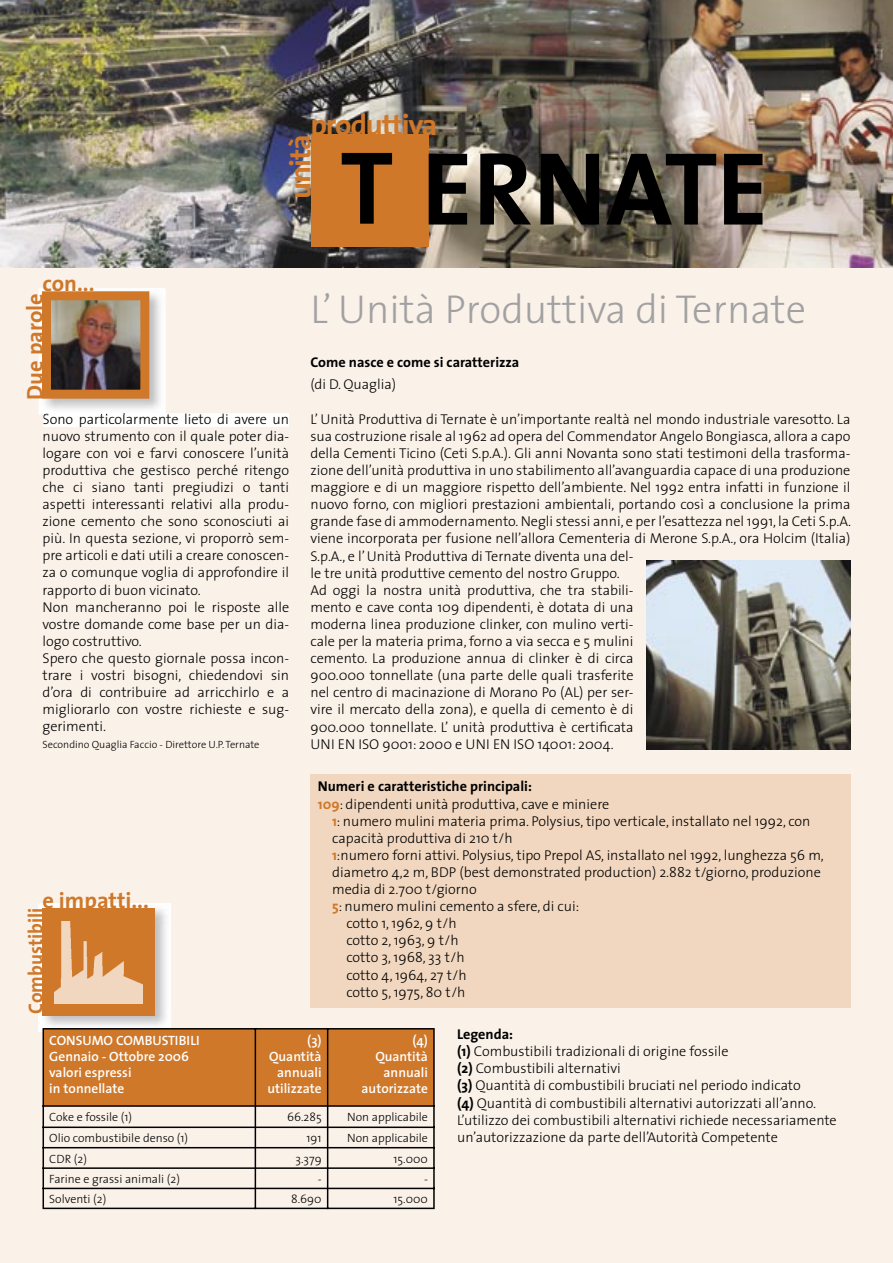
<style>
.page{position:relative;width:893px;height:1263px;background:#fff}
.page>*{position:absolute;margin:0;border:0;box-sizing:border-box;transform-origin:0 0}
.t1{font:700 104.85px "The Sans";color:#000}
.t2{font:300 40.5px "The Sans";color:#a2a1a2}
.t3{font:700 30px "The Sans";letter-spacing:-.04em;color:#cf782a}
.t4{font:700 22.5px "The Sans";color:#cf782a}
.t5{font:700 20.25px "The Sans";color:#cf782a;scale:.95 1}
.t6{font:300 14.25px/17.1px "The Sans";color:#000}
.t7{font:700 14.25px "The Sans";color:#000}
.t8{font:600 13.5px/16.2px "The Sans";color:#fff;text-align:right}
.t9{font:300 12px "The Sans";color:#000}
.t10{font:300 10.5px "The Sans";color:#000}
.s1{color:#faf1e9}
.s2{font-weight:700;color:#cf782a}
.s3{font-weight:700}
</style>
<div class="page">
<div style="left:0;top:268px;width:893px;height:995px;background:#faf1e9"></div>
<img style="left:0;top:0;width:893px;height:268px">
<div style="left:311px;top:135px;width:118px;height:112px;background:#cf782a"></div>
<svg style="left:43px;top:413px;width:246px;height:14px"></svg>
<img style="left:646px;top:560px;width:204px;height:189px">
<img style="left:39px;top:904px;width:132px;height:127px">
<div style="left:43px;top:908px;width:112px;height:107px;background:#cf782a"></div>
<img style="left:39px;top:288px;width:127px;height:127px">
<img style="left:43px;top:413px;width:123px;height:2px">
<img style="left:42px;top:291px;width:107px;height:108px">
<svg style="left:43px;top:1028px;width:392px;height:181px;background:#d8af8a"></svg>
<hr style="left:43px;top:1207px;width:212px;height:2px;background:#000">
<hr style="left:256px;top:1207px;width:71px;height:2px;background:#000">
<hr style="left:328px;top:1207px;width:107px;height:2px;background:#000">
<div style="left:310px;top:774px;width:540px;height:234px;background:#f1d7bf"></div>
<img style="left:54px;top:922px;width:89px;height:82px">
<h3 class="t3" style="left:310px;top:99px;width:129px">produttiva</h3>
<h3 class="t3" style="left:275px;top:199px;width:66px;rotate:-90deg">unità</h3>
<h1 class="t1" style="left:340px;top:101px;width:430px">T ERNATE</h1>
<h3 class="t4" style="left:43px;top:265px;width:53px">con...</h3>
<h3 class="t4" style="left:16px;top:400px;width:108px;rotate:-90deg">Due parole</h3>
<p class="t6" style="left:43px;top:410px;width:248px"><span class="s1">Sono partic</span>olarmen<span class="s1">te lieto di avere un </span>nuovo strumento con il quale poter dia&shy;logare con voi e farvi conoscere l’unità produttiva che gestisco perché ritengo che ci siano tanti pregiudizi o tanti aspetti interessanti relativi alla produ&shy;zione cemento che sono sconosciuti ai più. In questa sezione, vi proporrò sem&shy;pre articoli e dati utili a creare conoscen&shy;za o comunque voglia di approfondire il rapporto di buon vicinato.<br>Non mancheranno poi le risposte alle vostre domande come base per un dia&shy;logo costruttivo.<br>Spero che questo giornale possa incon&shy;trare i vostri bisogni, chiedendovi sin d’ora di contribuire ad arricchirlo e a migliorarlo con vostre richieste e sug&shy;gerimenti.</p>
<p class="t10" style="left:43px;top:736px;width:219px">Secondino Quaglia Faccio - Direttore U.P. Ternate</p>
<h3 class="t4" style="left:43px;top:881px;width:108px">e impatti...</h3>
<h3 class="t5" style="left:19px;top:1014px;width:113px;rotate:-90deg">Combustibili</h3>
<h2 class="t2" style="left:310px;top:276px;width:497px">L’ Unità Produttiva di Ternate</h2>
<p class="t7" style="left:310px;top:350px;width:210px">Come nasce e come si caratterizza</p>
<p class="t6" style="left:310px;top:375px;width:87px">(di D. Quaglia)</p>
<p class="t6" style="left:310px;top:410px;width:542px">L’ Unità Produttiva di Ternate è un’importante realtà nel mondo industriale varesotto. La sua costruzione risale al 1962 ad opera del Commendator Angelo Bongiasca, allora a capo della Cementi Ticino (Ceti S.p.A.). Gli anni Novanta sono stati testimoni della trasforma&shy;zione dell’unità produttiva in uno stabilimento all’avanguardia capace di una produzione maggiore e di un maggiore rispetto dell’ambiente. Nel 1992 entra infatti in funzione il nuovo forno, con migliori prestazioni ambientali, portando così a conclusione la prima grande fase di ammodernamento. Negli stessi anni, e per l’esattezza nel 1991, la Ceti S.p.A. viene incorporata per fusione nell’allora Cementeria di Merone S.p.A., ora Holcim (Italia)<br>S.p.A., e l’ Unità Produttiva di Ternate diventa una del-<br>le tre unità produttive cemento del nostro Gruppo.<br>Ad oggi la nostra unità produttiva, che tra stabili-<br>mento e cave conta 109 dipendenti, è dotata di una<br>moderna linea produzione clinker, con mulino verti-<br>cale per la materia prima, forno a via secca e 5 mulini<br>cemento. La produzione annua di clinker è di circa<br>900.000 tonnellate (una parte delle quali trasferite<br>nel centro di macinazione di Morano Po (AL) per ser-<br>vire il mercato della zona), e quella di cemento è di<br>900.000 tonnellate. L’ unità produttiva è certificata<br>UNI EN ISO 9001: 2000 e UNI EN ISO 14001: 2004.</p>
<p class="t7" style="left:318px;top:775px;width:216px">Numeri e caratteristiche principali:</p>
<p class="t6" style="left:318px;top:795px;width:293px"><span class="s2">109</span>: dipendenti unità produttiva, cave e miniere</p>
<p class="t6" style="left:332px;top:812px;width:480px"><span class="s2">1</span>: numero mulini materia prima. Polysius, tipo verticale, installato nel 1992, con</p>
<p class="t6" style="left:332px;top:829px;width:182px">capacità produttiva di 210 t/h</p>
<p class="t6" style="left:332px;top:846px;width:493px"><span class="s2">1</span>:numero forni attivi. Polysius, tipo Prepol AS, installato nel 1992, lunghezza 56 m,</p>
<p class="t6" style="left:332px;top:863px;width:490px">diametro 4,2 m, BDP (best demonstrated production) 2.882 t/giorno, produzione</p>
<p class="t6" style="left:332px;top:880px;width:146px">media di 2.700 t/giorno</p>
<p class="t6" style="left:332px;top:897px;width:249px"><span class="s2">5</span>: numero mulini cemento a sfere, di cui:</p>
<p class="t6" style="left:346px;top:914px;width:112px">cotto 1, 1962, 9 t/h</p>
<p class="t6" style="left:346px;top:931px;width:114px">cotto 2, 1963, 9 t/h</p>
<p class="t6" style="left:346px;top:948px;width:120px">cotto 3, 1968, 33 t/h</p>
<p class="t6" style="left:346px;top:966px;width:122px">cotto 4, 1964, 27 t/h</p>
<p class="t6" style="left:346px;top:983px;width:121px">cotto 5, 1975, 80 t/h</p>
<p class="t8" style="left:49px;top:1031px;width:152px;text-align:left">CONSUMO COMBUSTIBILI<br>Gennaio - Ottobre 2006 valori espressi<br>in tonnellate</p>
<p class="t8" style="left:267px;top:1031px;width:56px">(3)<br>Quantità annuali utilizzate</p>
<p class="t8" style="left:362px;top:1031px;width:68px">(4)<br>Quantità annuali autorizzate</p>
<p class="t9" style="left:49px;top:1107px;width:84px">Coke e fossile (1)</p>
<p class="t9" style="left:287px;top:1107px;width:36px">66.285</p>
<p class="t9" style="left:347px;top:1107px;width:82px">Non applicabile</p>
<p class="t9" style="left:49px;top:1128px;width:140px">Olio combustibile denso (1)</p>
<p class="t9" style="left:307px;top:1128px;width:17px">191</p>
<p class="t9" style="left:347px;top:1128px;width:82px">Non applicabile</p>
<p class="t9" style="left:49px;top:1148px;width:39px">CDR (2)</p>
<p class="t9" style="left:296px;top:1148px;width:28px">3.379</p>
<p class="t9" style="left:393px;top:1148px;width:36px">15.000</p>
<p class="t9" style="left:49px;top:1169px;width:132px">Farine e grassi animali (2)</p>
<p class="t9" style="left:318px;top:1169px;width:5px">-</p>
<p class="t9" style="left:424px;top:1169px;width:5px">-</p>
<p class="t9" style="left:49px;top:1189px;width:59px">Solventi (2)</p>
<p class="t9" style="left:291px;top:1189px;width:32px">8.690</p>
<p class="t9" style="left:393px;top:1189px;width:36px">15.000</p>
<p class="t6" style="left:457px;top:1025px;width:381px"><span class="s3">Legenda:<br>(1)</span> Combustibili tradizionali di origine fossile<br><span class="s3">(2)</span> Combustibili alternativi<br><span class="s3">(3)</span> Quantità di combustibili bruciati nel periodo indicato<br><span class="s3">(4)</span> Quantità di combustibili alternativi autorizzati all’anno.<br>L’utilizzo dei combustibili alternativi richiede necessariamente un’autorizzazione da parte dell’Autorità Competente</p>
</div>
